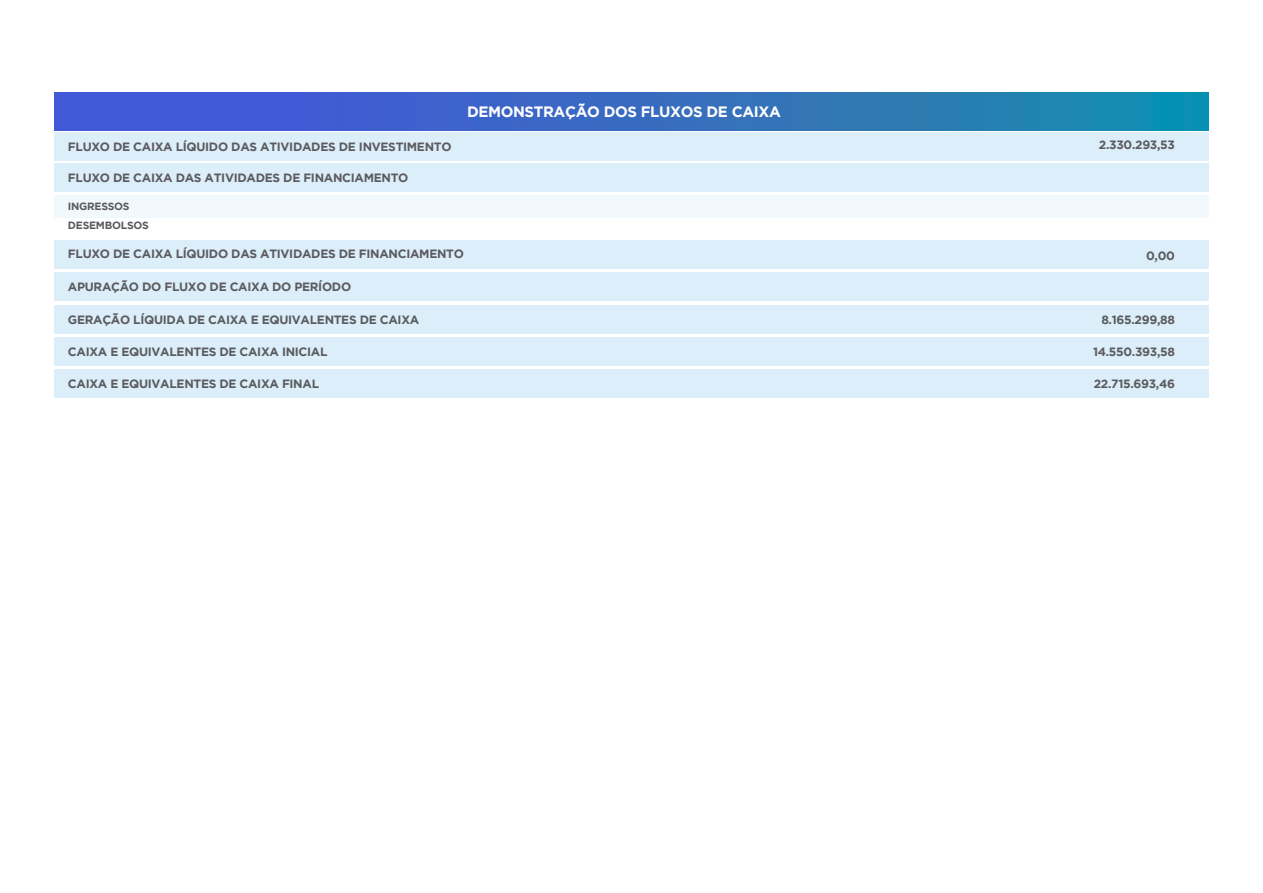
<style>
.page{position:relative;width:1263px;height:893px;background:#fff}
.page>*{position:absolute;margin:0;border:0;box-sizing:border-box;transform-origin:0 0}
.t1{font:700 15px "Gotham";letter-spacing:-.025em;color:#fff}
.t2{font:700 12px "Gotham";letter-spacing:-.025em;color:#5b5b5f}
.t3{font:700 10.5px/19.5px "Gotham";letter-spacing:-.025em;color:#5b5b5f}
</style>
<div class="page">
<img style="left:54px;top:93px;width:1155px;height:38px">
<div style="left:54px;top:133px;width:1155px;height:28px;background:#dceef9"></div>
<div style="left:54px;top:164px;width:1155px;height:28px;background:#dceef9"></div>
<div style="left:54px;top:273px;width:1155px;height:28px;background:#dceef9"></div>
<div style="left:54px;top:306px;width:1155px;height:28px;background:#dceef9"></div>
<div style="left:54px;top:338px;width:1155px;height:28px;background:#dceef9"></div>
<div style="left:54px;top:370px;width:1155px;height:28px;background:#dceef9"></div>
<div style="left:54px;top:240px;width:1155px;height:29px;background:#dceef9"></div>
<div style="left:54px;top:195px;width:1155px;height:22px;background:#f1f9fd"></div>
<p class="t2" style="left:68px;top:140px;width:385px">FLUXO DE CAIXA LÍQUIDO DAS ATIVIDADES DE INVESTIMENTO</p>
<p class="t2" style="left:68px;top:171px;width:342px">FLUXO DE CAIXA DAS ATIVIDADES DE FINANCIAMENTO</p>
<p class="t3" style="left:68px;top:196px;width:82px">INGRESSOS<br>DESEMBOLSOS</p>
<p class="t1" style="left:467px;top:103px;width:315px">DEMONSTRAÇÃO DOS FLUXOS DE CAIXA</p>
<p class="t2" style="left:68px;top:247px;width:397px">FLUXO DE CAIXA LÍQUIDO DAS ATIVIDADES DE FINANCIAMENTO</p>
<p class="t2" style="left:68px;top:279px;width:285px">APURAÇÃO DO FLUXO DE CAIXA DO PERÍODO</p>
<p class="t2" style="left:68px;top:313px;width:353px">GERAÇÃO LÍQUIDA DE CAIXA E EQUIVALENTES DE CAIXA</p>
<p class="t2" style="left:68px;top:344px;width:261px">CAIXA E EQUIVALENTES DE CAIXA INICIAL</p>
<p class="t2" style="left:68px;top:376px;width:253px">CAIXA E EQUIVALENTES DE CAIXA FINAL</p>
<p class="t2" style="left:1099px;top:138px;width:78px">2.330.293,53</p>
<p class="t2" style="left:1146px;top:249px;width:30px">0,00</p>
<p class="t2" style="left:1101px;top:313px;width:75px">8.165.299,88</p>
<p class="t2" style="left:1093px;top:345px;width:83px">14.550.393,58</p>
<p class="t2" style="left:1094px;top:377px;width:83px">22.715.693,46</p>
</div>
